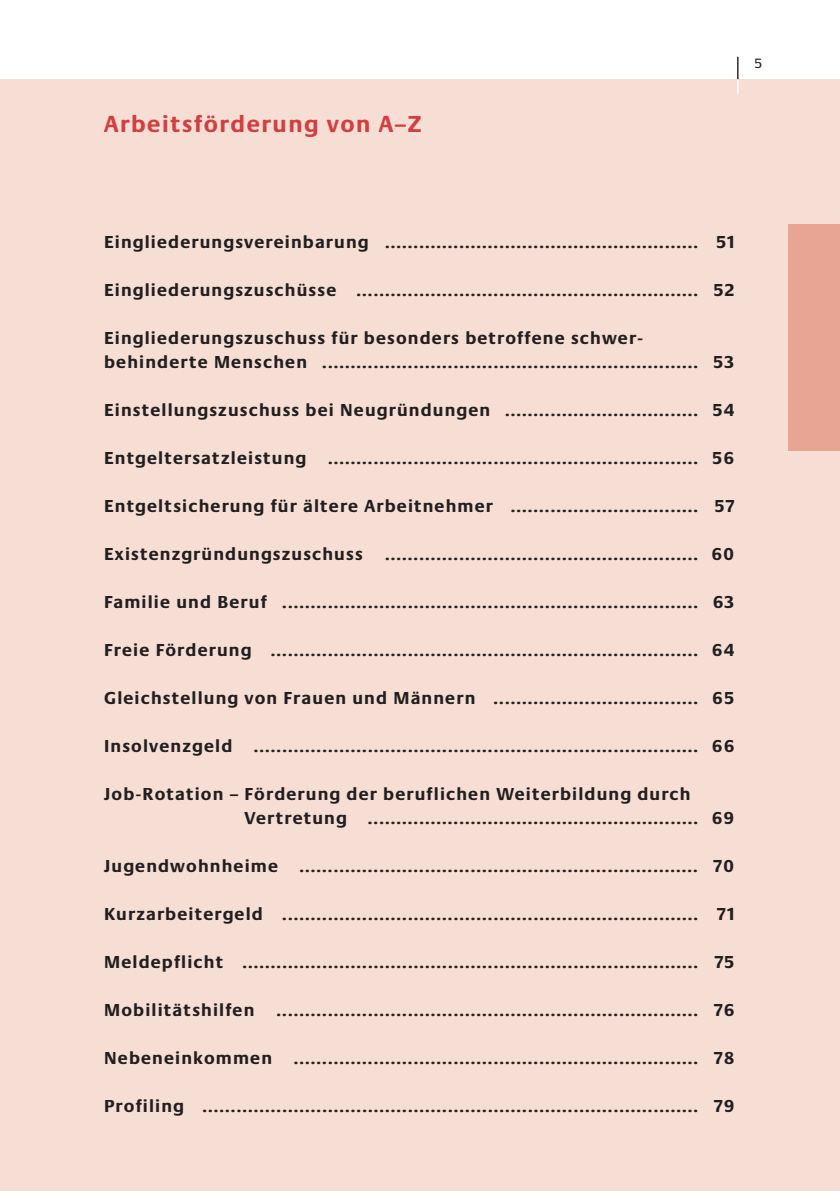
<style>
.page{position:relative;width:840px;height:1191px;background:#fff}
.page>*{position:absolute;margin:0;border:0;box-sizing:border-box;transform-origin:0 0}
.t1{font:700 24px "Neue Praxis";letter-spacing:.06em;color:#d23f40}
.t2{font:700 18px/24px "Neue Praxis";letter-spacing:.06em;color:#231f20}
.t3{font:14px "Neue Praxis";color:#231f20}
</style>
<div class="page">
<div style="left:0;top:79px;width:839px;height:1112px;background:#f7ded4"></div>
<div style="left:788px;top:224px;width:51px;height:227px;background:#e8a594"></div>
<hr style="left:736px;top:57px;width:2px;height:22px;background:#231f20">
<svg style="left:737px;top:79px;width:1px;height:15px"></svg>
<h1 class="t1" style="left:104px;top:115px;width:318px">Arbeitsförderung von A–Z</h1>
<p class="t3" style="left:754px;top:58px;width:9px">5</p>
<p class="t2" style="left:104px;top:231px;width:631px">Eingliederungsvereinbarung ....................................................... 51</p>
<p class="t2" style="left:104px;top:279px;width:631px">Eingliederungszuschüsse ............................................................ 52</p>
<p class="t2" style="left:104px;top:327px;width:631px">Eingliederungszuschuss für besonders betroffene schwer&shy;behinderte Menschen .................................................................. 53</p>
<p class="t2" style="left:104px;top:399px;width:631px">Einstellungszuschuss bei Neugründungen .................................. 54</p>
<p class="t2" style="left:104px;top:447px;width:631px">Entgeltersatzleistung ................................................................. 56</p>
<p class="t2" style="left:104px;top:495px;width:631px">Entgeltsicherung für ältere Arbeitnehmer ................................. 57</p>
<p class="t2" style="left:104px;top:543px;width:631px">Existenzgründungszuschuss ....................................................... 60</p>
<p class="t2" style="left:104px;top:591px;width:631px">Familie und Beruf ......................................................................... 63</p>
<p class="t2" style="left:104px;top:639px;width:631px">Freie Förderung ........................................................................... 64</p>
<p class="t2" style="left:104px;top:687px;width:631px">Gleichstellung von Frauen und Männern .................................... 65</p>
<p class="t2" style="left:104px;top:735px;width:631px">Insolvenzgeld .............................................................................. 66</p>
<p class="t2" style="left:244px;top:783px;width:491px;text-indent:-140px">Job-Rotation – Förderung der beruflichen Weiterbildung durch<br>Vertretung .......................................................... 69</p>
<p class="t2" style="left:104px;top:855px;width:631px">Jugendwohnheime ...................................................................... 70</p>
<p class="t2" style="left:104px;top:903px;width:631px">Kurzarbeitergeld ......................................................................... 71</p>
<p class="t2" style="left:104px;top:951px;width:631px">Meldepflicht ................................................................................ 75</p>
<p class="t2" style="left:104px;top:999px;width:631px">Mobilitätshilfen .......................................................................... 76</p>
<p class="t2" style="left:104px;top:1047px;width:631px">Nebeneinkommen ....................................................................... 78</p>
<p class="t2" style="left:104px;top:1095px;width:631px">Profiling ....................................................................................... 79</p>
</div>
